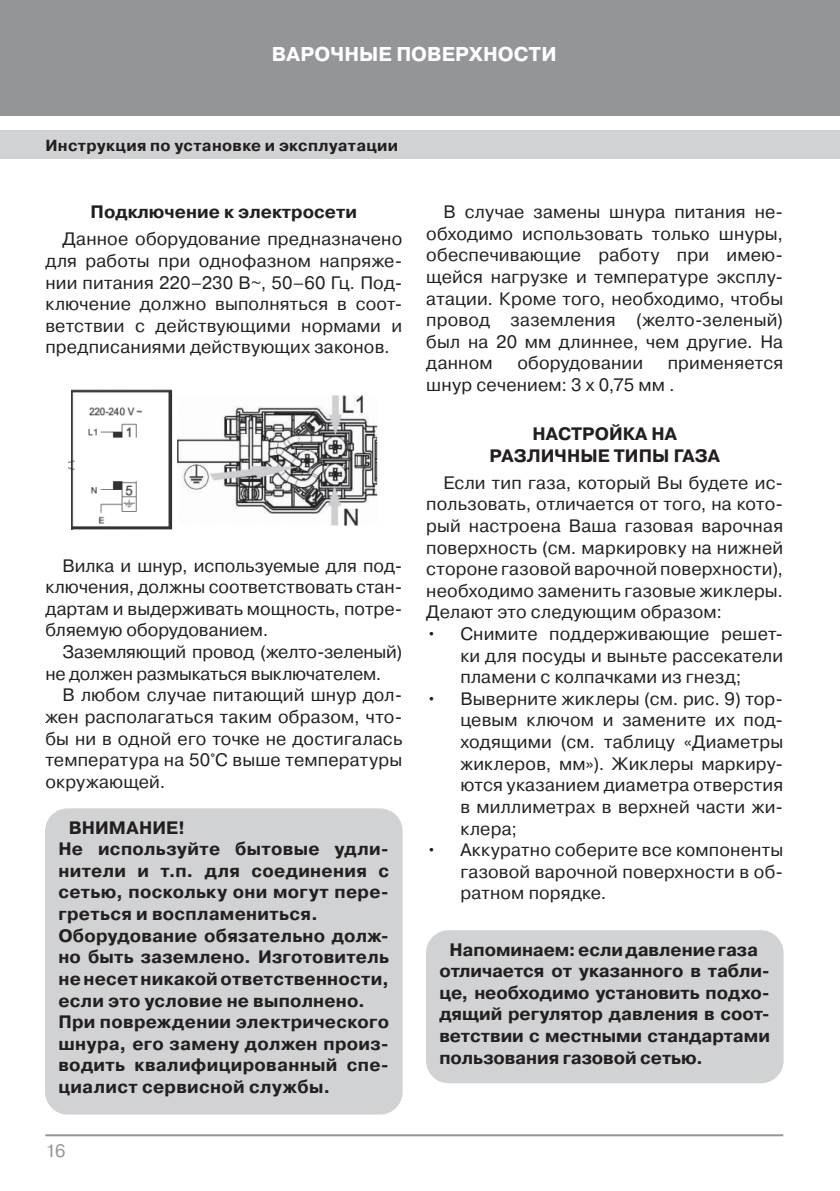
<style>
.page{position:relative;width:840px;height:1191px;background:#fff}
.page>*{position:absolute;margin:0;border:0;box-sizing:border-box;transform-origin:0 0}
.t1{font:700 20px "Pragmatica C";letter-spacing:.005em;color:#fff}
.t2{font:18px/21.6px "Pragmatica C";letter-spacing:.01em;color:#231f20;text-align:justify}
.t3{font:700 18px/21.6px "Pragmatica C";letter-spacing:.01em;color:#231f20}
.t4{font:18px/21.6px "Pragmatica C";letter-spacing:-.01em;color:#231f20}
.t5{font:18px "Pragmatica C";color:#939598}
.t6{font:700 16px "Pragmatica C";letter-spacing:.02em;color:#231f20}
</style>
<div class="page">
<div style="left:0;top:0;width:839px;height:116px;background:#939598"></div>
<div style="left:0;top:130px;width:839px;height:29px;background:#d1d2d4"></div>
<hr style="left:45px;top:1134px;width:737px;height:2px;background:#939598">
<img style="left:68px;top:389px;width:310px;height:141px">
<div style="left:45px;top:808px;width:357px;height:306px;background:#d1d2d4;border-radius:23px"></div>
<div style="left:426px;top:930px;width:357px;height:153px;background:#d1d2d4;border-radius:23px"></div>
<p class="t1" style="left:272px;top:43px;width:286px">ВАРОЧНЫЕ ПОВЕРХНОСТИ</p>
<p class="t6" style="left:45px;top:136px;width:354px">Инструкция по установке и эксплуатации</p>
<p class="t3" style="left:91px;top:201px;width:268px">Подключение к электросети</p>
<p class="t2" style="left:45px;top:228px;width:358px;text-indent:17px">Данное оборудование предназначено для работы при однофазном напряже&shy;нии питания 220–230 В~, 50–60 Гц. Под&shy;ключение должно выполняться в соот&shy;ветствии с действующими нормами и предписаниями действующих законов.</p>
<p class="t2" style="left:45px;top:555px;width:358px;text-indent:17px">Вилка и шнур, используемые для под&shy;ключения, должны соответствовать стан&shy;дартам и выдерживать мощность, потре&shy;бляемую оборудованием.</p>
<p class="t4" style="left:45px;top:641px;width:358px;text-indent:17px">Заземляющий провод (желто-зеленый) не должен размыкаться выключателем.</p>
<p class="t2" style="left:45px;top:684px;width:358px;text-indent:17px">В любом случае питающий шнур дол&shy;жен располагаться таким образом, что&shy;бы ни в одной его точке не достигалась температура на 50°С выше температуры окружающей.</p>
<p class="t3" style="left:58px;top:816px;width:332px;text-indent:10px">ВНИМАНИЕ!<br>Не используйте бытовые удли&shy;нители и т.п. для соединения с сетью, поскольку они могут пере&shy;греться и воспламениться.<br>Оборудование обязательно долж&shy;но быть заземлено. Изготовитель не несет никакой ответственности, если это условие не выполнено.<br>При повреждении электрического шнура, его замену должен произ&shy;водить квалифицированный спе&shy;циалист сервисной службы.</p>
<p class="t5" style="left:45px;top:1140px;width:22px">16</p>
<p class="t2" style="left:426px;top:201px;width:358px;text-indent:17px">В случае замены шнура питания не&shy;обходимо использовать только шнуры, обеспечивающие работу при имею&shy;щейся нагрузке и температуре эксплу&shy;атации. Кроме того, необходимо, чтобы провод заземления (желто-зеленый) был на 20 мм длиннее, чем другие. На данном</p>
<p class="t2" style="left:517px;top:352px;width:127px">оборудовании</p>
<p class="t2" style="left:426px;top:352px;width:358px;text-indent:241px">применяется шнур сечением: 3 х 0,75 мм .</p>
<p class="t3" style="left:489px;top:423px;width:232px;text-align:center">НАСТРОЙКА НА<br>РАЗЛИЧНЫЕ ТИПЫ ГАЗА</p>
<p class="t2" style="left:426px;top:472px;width:358px;text-indent:17px">Если тип газа, который Вы будете ис&shy;пользовать, отличается от того, на кото&shy;рый настроена Ваша газовая варочная поверхность (см. маркировку на нижней стороне газовой варочной поверхности), необходимо заменить газовые жиклеры.<br>Делают это следующим образом:</p>
<p class="t2" style="left:460px;top:623px;width:324px;text-indent:-34px">• Снимите поддерживающие решет&shy;ки для посуды и выньте рассекатели пламени с колпачками из гнезд;</p>
<p class="t2" style="left:460px;top:688px;width:324px;text-indent:-34px">• Выверните жиклеры (см. рис. 9) тор&shy;цевым ключом и замените их под&shy;ходящими (см. таблицу «Диаметры жиклеров, мм»). Жиклеры маркиру&shy;ются указанием диаметра отверстия в миллиметрах в верхней части жи&shy;клера;</p>
<p class="t2" style="left:460px;top:839px;width:324px;text-indent:-34px">• Аккуратно соберите все компоненты газовой варочной поверхности в об&shy;ратном порядке.</p>
<p class="t3" style="left:439px;top:938px;width:332px;text-indent:10px">Напоминаем: если давление газа отличается от указанного в табли&shy;це, необходимо установить подхо&shy;дящий регулятор давления в соот&shy;ветствии с местными стандартами пользования газовой сетью.</p>
</div>
